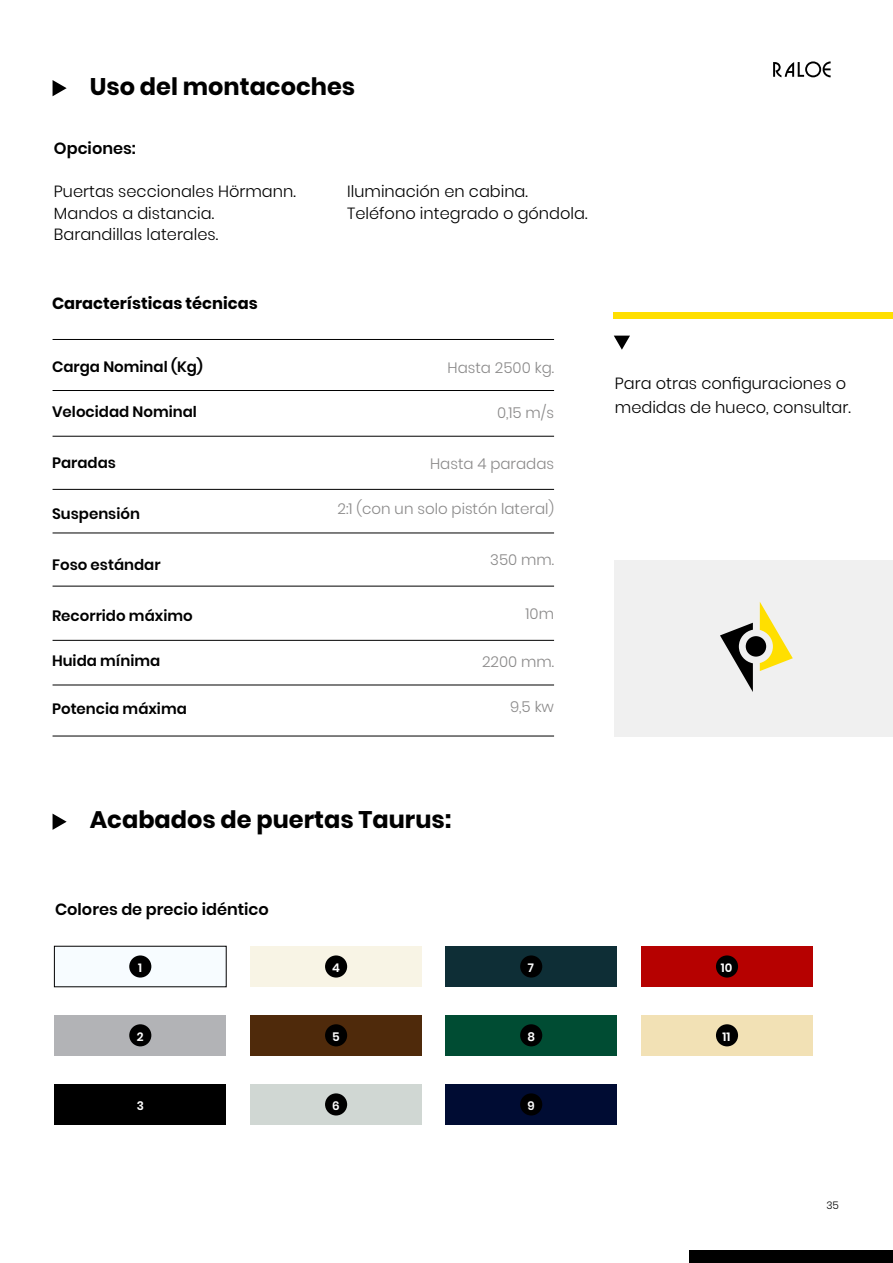
<style>
.page{position:relative;width:893px;height:1263px;background:#fff}
.page>*{position:absolute;margin:0;border:0;box-sizing:border-box;transform-origin:0 0}
.t1{font:700 24px "Poppins";color:#000}
.t2{font:300 16.2px/21.6px "Poppins";color:#000}
.t3{font:600 16.2px "Poppins";color:#000}
.t4{font:700 16.2px "Poppins";color:#000}
.t5{font:600 15px "Poppins";color:#000}
.t6{font:300 15px "Poppins";color:#8a8989}
.t7{font:600 12px "Poppins";color:#fff}
.t8{font:300 10.5px "Poppins";color:#000}
</style>
<div class="page">
<div style="left:614px;top:313px;width:279px;height:6px;background:#ffdf00"></div>
<svg style="left:773px;top:61px;width:58px;height:16px"></svg>
<svg style="left:53px;top:80px;width:14px;height:16px"></svg>
<svg style="left:53px;top:814px;width:14px;height:16px"></svg>
<svg style="left:614px;top:336px;width:16px;height:14px"></svg>
<hr style="left:53px;top:339px;width:501px;height:1px;background:#000">
<hr style="left:53px;top:390px;width:501px;height:1px;background:#000">
<hr style="left:53px;top:436px;width:501px;height:1px;background:#000">
<hr style="left:53px;top:489px;width:501px;height:1px;background:#000">
<hr style="left:53px;top:533px;width:501px;height:1px;background:#000">
<hr style="left:53px;top:586px;width:501px;height:1px;background:#000">
<hr style="left:53px;top:640px;width:501px;height:1px;background:#000">
<hr style="left:53px;top:685px;width:501px;height:1px;background:#000">
<hr style="left:53px;top:736px;width:501px;height:1px;background:#000">
<div style="left:54px;top:946px;width:172px;height:41px;background:#f7fcff"></div>
<div style="left:250px;top:946px;width:172px;height:41px;background:#f8f4e5"></div>
<div style="left:54px;top:1015px;width:172px;height:40px;background:#b2b3b6"></div>
<div style="left:250px;top:1015px;width:172px;height:40px;background:#4f2a0b"></div>
<div style="left:445px;top:946px;width:172px;height:41px;background:#0e2e36"></div>
<div style="left:641px;top:946px;width:172px;height:41px;background:#b60100"></div>
<div style="left:445px;top:1015px;width:172px;height:40px;background:#004c33"></div>
<div style="left:445px;top:1084px;width:172px;height:41px;background:#000c33"></div>
<div style="left:641px;top:1015px;width:172px;height:40px;background:#f2e1b5"></div>
<div style="left:54px;top:1084px;width:172px;height:41px;background:#000"></div>
<div style="left:250px;top:1084px;width:172px;height:41px;background:#d0d7d3"></div>
<div style="left:615px;top:560px;width:278px;height:176px;background:#f0f0f0"></div>
<svg style="left:760px;top:602px;width:33px;height:69px"></svg>
<svg style="left:720px;top:623px;width:33px;height:69px"></svg>
<div style="left:746px;top:636px;width:20px;height:21px;background:#000;border-radius:50%"></div>
<div style="left:129px;top:955px;width:22px;height:22px;background:#000;border-radius:50%"></div>
<div style="left:325px;top:955px;width:22px;height:22px;background:#000;border-radius:50%"></div>
<div style="left:520px;top:955px;width:22px;height:22px;background:#000;border-radius:50%"></div>
<div style="left:716px;top:955px;width:22px;height:22px;background:#000;border-radius:50%"></div>
<div style="left:129px;top:1024px;width:22px;height:22px;background:#000;border-radius:50%"></div>
<div style="left:325px;top:1024px;width:22px;height:22px;background:#000;border-radius:50%"></div>
<div style="left:520px;top:1024px;width:22px;height:22px;background:#000;border-radius:50%"></div>
<div style="left:716px;top:1024px;width:22px;height:22px;background:#000;border-radius:50%"></div>
<div style="left:325px;top:1093px;width:22px;height:22px;background:#000;border-radius:50%"></div>
<div style="left:520px;top:1093px;width:22px;height:22px;background:#000;border-radius:50%"></div>
<div style="left:689px;top:1250px;width:204px;height:13px;background:#000"></div>
<h1 class="t1" style="left:90px;top:72px;width:267px">Uso del montacoches</h1>
<p class="t3" style="left:54px;top:139px;width:83px">Opciones:</p>
<p class="t2" style="left:54px;top:181px;width:243px">Puertas seccionales Hörmann.<br>Mandos a distancia.<br>Barandillas laterales.</p>
<p class="t2" style="left:347px;top:181px;width:242px">Iluminación en cabina.<br>Teléfono integrado o góndola.</p>
<p class="t4" style="left:52px;top:294px;width:207px">Características técnicas</p>
<p class="t5" style="left:52px;top:358px;width:152px">Carga Nominal (Kg)</p>
<p class="t5" style="left:52px;top:403px;width:146px">Velocidad Nominal</p>
<p class="t5" style="left:52px;top:454px;width:65px">Paradas</p>
<p class="t5" style="left:52px;top:505px;width:89px">Suspensión</p>
<p class="t5" style="left:52px;top:556px;width:110px">Foso estándar</p>
<p class="t5" style="left:52px;top:607px;width:142px">Recorrido máximo</p>
<p class="t5" style="left:52px;top:652px;width:110px">Huida mínima</p>
<p class="t5" style="left:52px;top:700px;width:136px">Potencia máxima</p>
<p class="t6" style="left:448px;top:359px;width:108px">Hasta 2500 kg.</p>
<p class="t6" style="left:497px;top:404px;width:59px">0,15 m/s</p>
<p class="t6" style="left:430px;top:455px;width:125px">Hasta 4 paradas</p>
<p class="t6" style="left:338px;top:500px;width:218px">2:1 (con un solo pistón lateral)</p>
<p class="t6" style="left:490px;top:551px;width:65px">350 mm.</p>
<p class="t6" style="left:526px;top:605px;width:30px">10m</p>
<p class="t6" style="left:482px;top:653px;width:74px">2200 mm.</p>
<p class="t6" style="left:510px;top:698px;width:45px">9,5 kw</p>
<h1 class="t1" style="left:90px;top:806px;width:363px">Acabados de puertas Taurus:</h1>
<p class="t3" style="left:55px;top:899px;width:215px">Colores de precio idéntico</p>
<p class="t2" style="left:615px;top:372px;width:238px;line-height:23.5px">Para otras configuraciones o medidas de hueco, consultar.</p>
<p class="t7" style="left:138px;top:960px;width:5px">1</p>
<p class="t7" style="left:332px;top:960px;width:9px">4</p>
<p class="t7" style="left:528px;top:960px;width:8px">7</p>
<p class="t7" style="left:721px;top:960px;width:13px">10</p>
<p class="t7" style="left:137px;top:1029px;width:8px">2</p>
<p class="t7" style="left:332px;top:1029px;width:9px">5</p>
<p class="t7" style="left:527px;top:1029px;width:9px">8</p>
<p class="t7" style="left:723px;top:1029px;width:9px">11</p>
<p class="t7" style="left:137px;top:1098px;width:9px">3</p>
<p class="t7" style="left:332px;top:1098px;width:9px">6</p>
<p class="t7" style="left:527px;top:1098px;width:9px">9</p>
<p class="t8" style="left:826px;top:1199px;width:14px">35</p>
</div>
